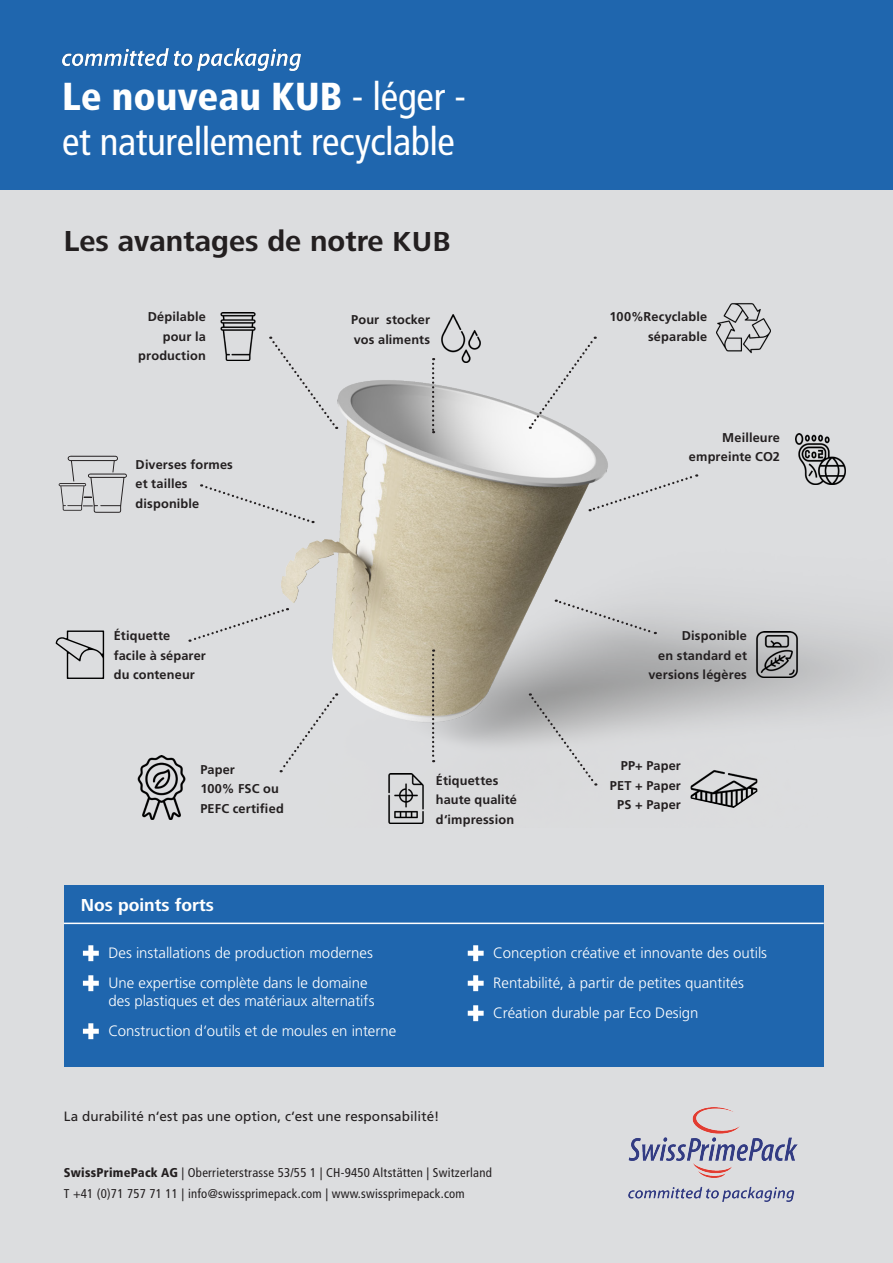
<style>
.page{position:relative;width:893px;height:1263px;background:#fff}
.page>*{position:absolute;margin:0;border:0;box-sizing:border-box;transform-origin:0 0}
.t1{font:condensed 39px/45px "Frutiger LT Std";letter-spacing:-.01em;color:#fff}
.t2{font:700 30px "Frutiger Next LT";color:#231f20}
.t3{font:700 18px "Frutiger Next LT";color:#fff}
.t4{font:300 15px/30px "Frutiger LT Std";color:#fff}
.t5{font:13.5px "Frutiger LT Std";letter-spacing:.01em;color:#231f20}
.t6{font:700 12.75px/19.5px "Frutiger LT Std";letter-spacing:.01em;color:#231f20;text-align:right}
.t7{font:condensed 12.75px/21px "Frutiger LT Std";letter-spacing:.02em;color:#231f20}
.s1{font-weight:900}
.s2{font-size:28.5px}
</style>
<div class="page">
<div style="left:0;top:189px;width:893px;height:1074px;background:#dcdddf"></div>
<img style="left:55px;top:314px;width:838px;height:510px">
<img style="left:628px;top:1108px;width:169px;height:93px">
<div style="left:0;top:0;width:893px;height:189px;background:#1f66ae"></div>
<img style="left:62px;top:48px;width:239px;height:22px">
<svg style="left:268px;top:336px;width:69px;height:93px"></svg>
<svg style="left:279px;top:693px;width:58px;height:79px"></svg>
<svg style="left:529px;top:693px;width:68px;height:93px"></svg>
<svg style="left:432px;top:358px;width:2px;height:75px"></svg>
<svg style="left:432px;top:649px;width:2px;height:113px"></svg>
<svg style="left:529px;top:336px;width:68px;height:93px"></svg>
<svg style="left:200px;top:483px;width:114px;height:40px"></svg>
<svg style="left:590px;top:473px;width:107px;height:39px"></svg>
<svg style="left:189px;top:608px;width:99px;height:35px"></svg>
<svg style="left:556px;top:599px;width:100px;height:36px"></svg>
<img style="left:381px;top:774px;width:49px;height:49px">
<img style="left:214px;top:312px;width:48px;height:48px">
<svg style="left:59px;top:456px;width:68px;height:57px"></svg>
<img style="left:437px;top:315px;width:47px;height:47px">
<img style="left:754px;top:631px;width:46px;height:47px">
<img style="left:717px;top:303px;width:53px;height:51px">
<img style="left:129px;top:755px;width:64px;height:65px">
<img style="left:691px;top:760px;width:66px;height:48px">
<svg style="left:56px;top:630px;width:48px;height:49px"></svg>
<img style="left:795px;top:434px;width:51px;height:51px">
<div style="left:64px;top:885px;width:760px;height:182px;background:#1f66ae"></div>
<hr style="left:64px;top:922px;width:760px;height:2px;background:#fff">
<svg style="left:83px;top:945px;width:16px;height:16px"></svg>
<svg style="left:83px;top:975px;width:16px;height:16px"></svg>
<svg style="left:83px;top:1023px;width:16px;height:16px"></svg>
<svg style="left:468px;top:945px;width:16px;height:16px"></svg>
<svg style="left:468px;top:975px;width:16px;height:16px"></svg>
<svg style="left:468px;top:1005px;width:16px;height:16px"></svg>
<h1 class="t1" style="left:62px;top:74px;width:406px"><span class="s1">Le nouveau KUB</span> - léger - et naturellement recyclable</h1>
<h2 class="t2" style="left:64px;top:225px;width:388px">Les avantages de notre <span class="s2">KUB</span></h2>
<p class="t6" style="left:138px;top:307px;width:69px">Dépilable pour la production</p>
<p class="t6" style="left:136px;top:455px;width:99px;text-align:left">Diverses formes et tailles disponible</p>
<p class="t6" style="left:114px;top:626px;width:94px;text-align:left">Étiquette facile à séparer du conteneur</p>
<p class="t6" style="left:200px;top:759px;width:85px;text-align:left">Paper<br>100% FSC ou<br>PEFC certified</p>
<p class="t6" style="left:351px;top:310px;width:80px;text-align:left">Pour stocker vos aliments</p>
<p class="t6" style="left:436px;top:771px;width:83px;text-align:left">Étiquettes haute qualité d‘impression</p>
<p class="t6" style="left:610px;top:307px;width:99px">100%Recyclable séparable</p>
<p class="t6" style="left:689px;top:428px;width:93px">Meilleure empreinte CO2</p>
<p class="t6" style="left:648px;top:626px;width:100px">Disponible<br>en standard et versions légères</p>
<p class="t6" style="left:610px;top:756px;width:73px">PP+ Paper<br>PET + Paper<br>PS + Paper</p>
<h3 class="t3" style="left:81px;top:895px;width:135px">Nos points forts</h3>
<p class="t4" style="left:108px;top:938px;width:266px">Des installations de production modernes<br>Une expertise complète dans le domaine</p>
<p class="t4" style="left:108px;top:986px;width:289px">des plastiques et des matériaux alternatifs<br>Construction d‘outils et de moules en interne</p>
<p class="t5" style="left:64px;top:1108px;width:377px">La durabilité n‘est pas une option, c‘est une responsabilité!</p>
<p class="t4" style="left:493px;top:938px;width:275px">Conception créative et innovante des outils<br>Rentabilité, à partir de petites quantités<br>Création durable par Eco Design</p>
<p class="t7" style="left:64px;top:1162px;width:430px"><span class="s1">SwissPrimePack AG</span> | Oberrieterstrasse 53/55 1 | CH-9450 Altstätten | Switzerland<br>T +41 (0)71 757 71 11 | info@swissprimepack.com | www.swissprimepack.com</p>
</div>
